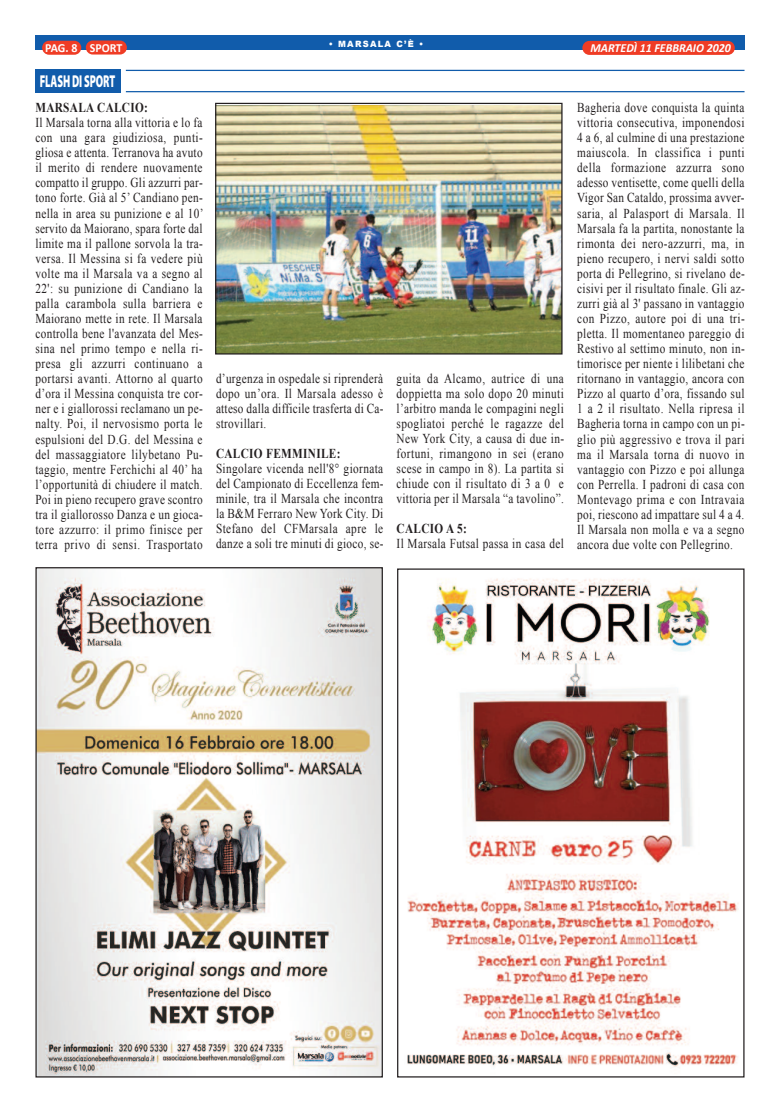
<style>
.page{position:relative;width:780px;height:1113px;background:#fff}
.page>*{position:absolute;margin:0;border:0;box-sizing:border-box;transform-origin:0 0}
.t1{font:900 17.25px "Myriad Pro";letter-spacing:-.01em;color:#fff;scale:.59 1}
.t2{font:13.62px/15px "Times New Roman";letter-spacing:.03em;color:#231f20;text-align:justify;scale:.83 1}
.t3{font:700 13.62px "Times New Roman";letter-spacing:.03em;color:#231f20;scale:.83 1}
.t4{font:italic 700 12.38px "Calibri";color:#fff;scale:.96 1}
.t5{font:700 12.38px "Calibri";letter-spacing:-.005em;color:#fff;scale:.96 1}
.t6{font:900 8.62px "Arial";letter-spacing:.15em;color:#fff;scale:.96 1}
</style>
<div class="page">
<div style="left:35px;top:35px;width:710px;height:14px;background:#115cab"></div>
<div style="left:42px;top:41px;width:39px;height:14px;background:#ef3c25;border-radius:7px"></div>
<div style="left:582px;top:41px;width:152px;height:14px;background:#ef3c25;border-radius:7px"></div>
<div style="left:86px;top:41px;width:41px;height:14px;background:#ef3c25;border-radius:7px"></div>
<div style="left:35px;top:69px;width:85px;height:24px;background:#115cab"></div>
<hr style="left:126px;top:70px;width:618px;height:1px;background:#115cab">
<hr style="left:126px;top:91px;width:618px;height:1px;background:#115cab">
<img style="left:217px;top:106px;width:343px;height:246px">
<div style="left:215px;top:103px;width:347px;height:251px;border:1px solid #231f20"></div>
<img style="left:407px;top:578px;width:332px;height:490px">
<img style="left:37px;top:569px;width:344px;height:506px">
<p class="t6" style="left:329px;top:37px;width:100px">• MARSALA C’È •</p>
<p class="t5" style="left:45px;top:43px;width:82px">PAG. 8 SPORT</p>
<p class="t4" style="left:590px;top:42px;width:148px">MARTEDÌ 11 FEBBRAIO 2020</p>
<p class="t1" style="left:40px;top:75px;width:130px">FLASH DI SPORT</p>
<p class="t3" style="left:35px;top:100px;width:137px">MARSALA CALCIO:</p>
<p class="t2" style="left:35px;top:115px;width:204px">Il Marsala torna alla vittoria e lo fa con una gara giudiziosa, punti&shy;gliosa e attenta. Terranova ha avuto il merito di rendere nuovamente compatto il gruppo. Gli azzurri par&shy;tono forte. Già al 5’ Candiano pen&shy;nella in area su punizione e al 10’ servito da Maiorano, spara forte dal limite ma il pallone sorvola la tra&shy;versa. Il Messina si fa vedere più volte ma il Marsala va a segno al 22': su punizione di Candiano la palla carambola sulla barriera e Maiorano mette in rete. Il Marsala controlla bene l'avanzata del Mes&shy;sina nel primo tempo e nella ri&shy;presa gli azzurri continuano a portarsi avanti. Attorno al quarto d’ora il Messina conquista tre cor&shy;ner e i giallorossi reclamano un pe&shy;nalty. Poi, il nervosismo porta le espulsioni del D.G. del Messina e del massaggiatore lilybetano Pu&shy;taggio, mentre Ferchichi al 40’ ha l’opportunità di chiudere il match.<br>Poi in pieno recupero grave scontro tra il giallorosso Danza e un gioca&shy;tore azzurro: il primo finisce per terra privo di sensi. Trasportato</p>
<p class="t2" style="left:216px;top:370px;width:203px">d’urgenza in ospedale si riprenderà dopo un’ora. Il Marsala adesso è atteso dalla difficile trasferta di Ca&shy;strovillari.</p>
<p class="t3" style="left:216px;top:446px;width:151px">CALCIO FEMMINILE:</p>
<p class="t2" style="left:216px;top:461px;width:203px">Singolare vicenda nell'8° giornata del Campionato di Eccellenza fem&shy;minile, tra il Marsala che incontra la B&amp;M Ferraro New York City. Di Stefano del CFMarsala apre le danze a soli tre minuti di gioco, se-</p>
<p class="t2" style="left:396px;top:370px;width:203px">guita da Alcamo, autrice di una doppietta ma solo dopo 20 minuti l’arbitro manda le compagini negli spogliatoi perché le ragazze del New York City, a causa di due in&shy;fortuni, rimangono in sei (erano scese in campo in 8). La partita si chiude con il risultato di 3 a 0 e vittoria per il Marsala “a tavolino”.</p>
<p class="t3" style="left:396px;top:521px;width:86px">CALCIO A 5:</p>
<p class="t2" style="left:396px;top:536px;width:203px">Il Marsala Futsal passa in casa del</p>
<p class="t2" style="left:577px;top:100px;width:203px">Bagheria dove conquista la quinta vittoria consecutiva, imponendosi 4 a 6, al culmine di una prestazione maiuscola. In classifica i punti della formazione azzurra sono adesso ventisette, come quelli della Vigor San Cataldo, prossima avver&shy;saria, al Palasport di Marsala. Il Marsala fa la partita, nonostante la rimonta dei nero-azzurri, ma, in pieno recupero, i nervi saldi sotto porta di Pellegrino, si rivelano de&shy;cisivi per il risultato finale. Gli az&shy;zurri già al 3' passano in vantaggio con Pizzo, autore poi di una tri&shy;pletta. Il momentaneo pareggio di Restivo al settimo minuto, non in&shy;timorisce per niente i lilibetani che ritornano in vantaggio, ancora con Pizzo al quarto d’ora, fissando sul 1 a 2 il risultato. Nella ripresa il Bagheria torna in campo con un pi&shy;glio più aggressivo e trova il pari ma il Marsala torna di nuovo in vantaggio con Pizzo e poi allunga con Perrella. I padroni di casa con Montevago prima e con Intravaia poi, riescono ad impattare sul 4 a 4.<br>Il Marsala non molla e va a segno ancora due volte con Pellegrino.</p>
</div>
